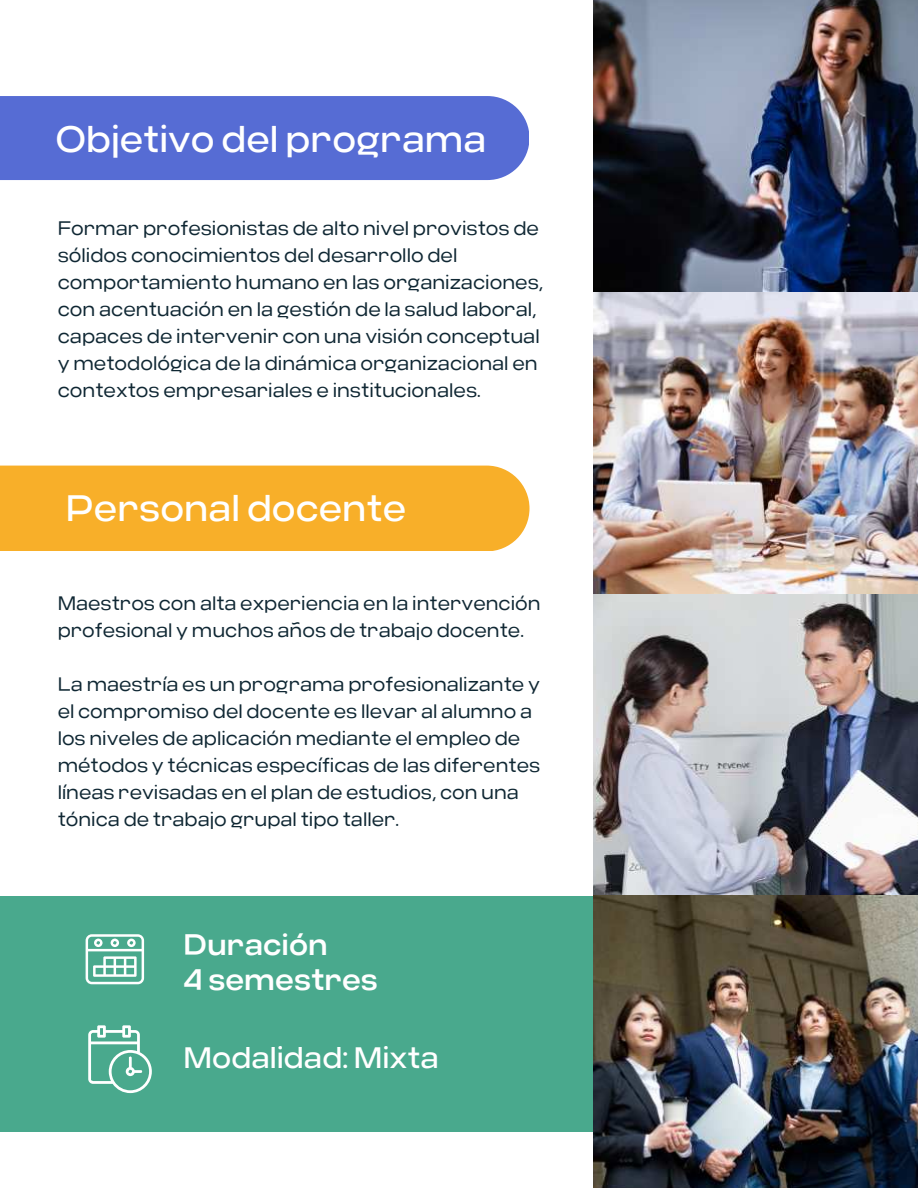
<style>
.page{position:relative;width:918px;height:1188px;background:#fff}
.page>*{position:absolute;margin:0;border:0;box-sizing:border-box;transform-origin:0 0}
.t1{font:36.8px "Criteria CF";color:#fff}
.t2{font:500 29.6px/35.6px "Criteria CF";color:#fff}
.t3{font:29.6px "Criteria CF";color:#fff}
.t4{font:300 19.4px/27px "Criteria CF";color:#0f2733}
</style>
<div class="page">
<div style="left:0;top:896px;width:808px;height:235px;background:#49a98d"></div>
<img style="left:594px;top:0;width:324px;height:1188px">
<svg style="left:88px;top:1025px;width:64px;height:68px"></svg>
<svg style="left:86px;top:934px;width:58px;height:50px"></svg>
<div style="left:0;top:96px;width:529px;height:84px;background:#566cd4"></div>
<div style="left:0;top:466px;width:529px;height:85px;background:#f8af29"></div>
<h1 class="t1" style="left:55px;top:117px;width:432px">Objetivo del programa</h1>
<p class="t4" style="left:58px;top:215px;width:487px">Formar profesionistas de alto nivel provistos de sólidos conocimientos del desarrollo del comportamiento humano en las organizaciones, con acentuación en la gestión de la salud laboral, capaces de intervenir con una visión conceptual y metodológica de la dinámica organizacional en contextos empresariales e institucionales.</p>
<h1 class="t1" style="left:66px;top:486px;width:342px">Personal docente</h1>
<p class="t4" style="left:58px;top:590px;width:484px">Maestros con alta experiencia en la intervención profesional y muchos años de trabajo docente.</p>
<p class="t4" style="left:58px;top:671px;width:484px">La maestría es un programa profesionalizante y el compromiso del docente es llevar al alumno a los niveles de aplicación mediante el empleo de métodos y técnicas específicas de las diferentes líneas revisadas en el plan de estudios, con una tónica de trabajo grupal tipo taller.</p>
<h2 class="t2" style="left:184px;top:927px;width:196px">Duración<br>4 semestres</h2>
<h2 class="t3" style="left:184px;top:1040px;width:257px">Modalidad: Mixta</h2>
</div>
